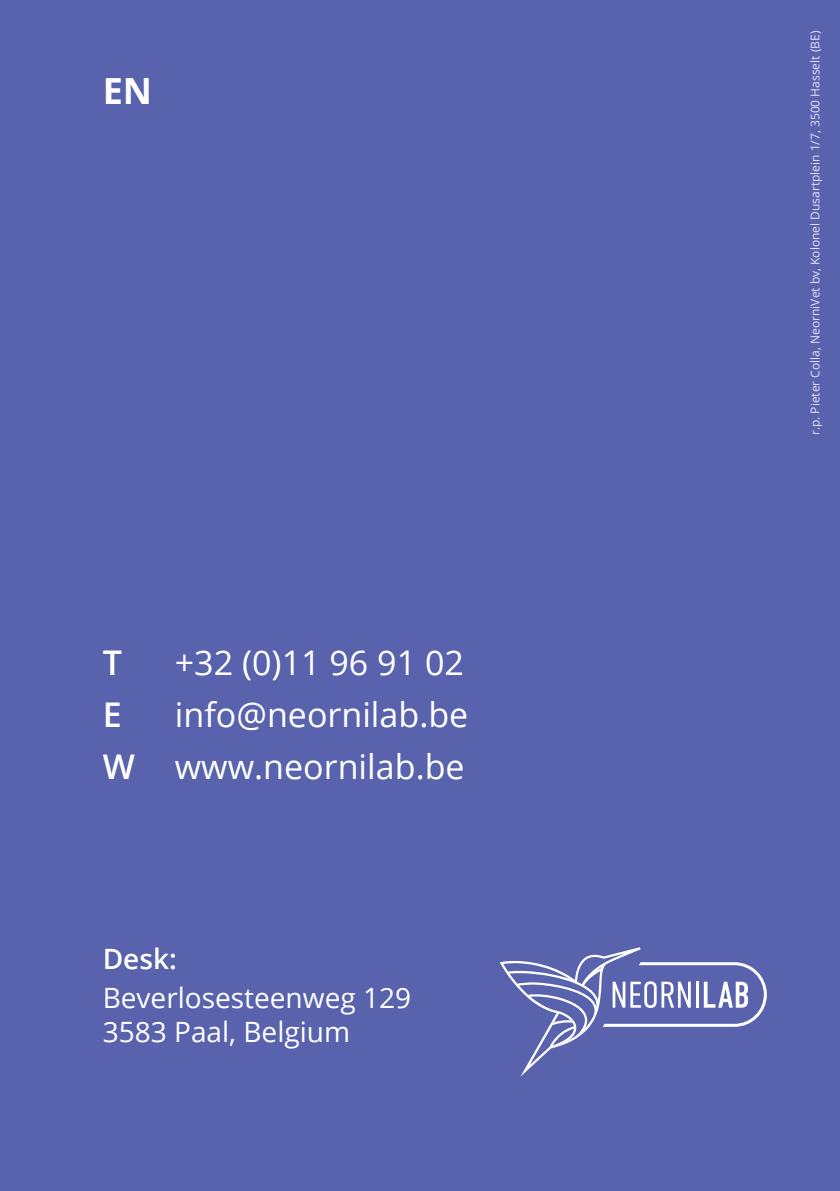
<style>
.page{position:relative;width:840px;height:1191px;background:#fff}
.page>*{position:absolute;margin:0;border:0;box-sizing:border-box;transform-origin:0 0}
.t1{font:700 36px "Open Sans";color:#fff}
.t2{font:34px "Open Sans";color:#fff}
.t3{font:600 34px "Open Sans";color:#fff}
.t4{font:28px/33.6px "Open Sans";color:#fff}
.t5{font:600 28px "Open Sans";color:#fff}
.t6{font:12px "Open Sans";color:#e3e3ff}
.s1{font-weight:600}
</style>
<div class="page">
<div style="left:0;top:0;width:839px;height:1191px;background:#5862ad"></div>
<svg style="left:500px;top:947px;width:266px;height:129px"></svg>
<hr style="left:695px;top:981px;width:3px;height:26px;background:#fff">
<p class="t1" style="left:103px;top:65px;width:51px">EN</p>
<p class="t3" style="left:103px;top:639px;width:21px">T</p>
<p class="t2" style="left:175px;top:639px;width:290px">+32 (0)11 96 91 02</p>
<p class="t3" style="left:103px;top:691px;width:20px">E</p>
<p class="t2" style="left:175px;top:691px;width:295px">info@neornilab.be</p>
<p class="t2" style="left:103px;top:743px;width:363px"><span class="s1">W</span> www.neornilab.be</p>
<p class="t5" style="left:103px;top:939px;width:76px">Desk:</p>
<p class="t4" style="left:103px;top:980px;width:310px">Beverlosesteenweg 129<br>3583 Paal, Belgium</p>
<p class="t6" style="left:806px;top:435px;width:406px;rotate:-90deg">r.p. Pieter Colla, NeorniVet bv, Kolonel Dusartplein 1/7, 3500 Hasselt (BE)</p>
</div>
